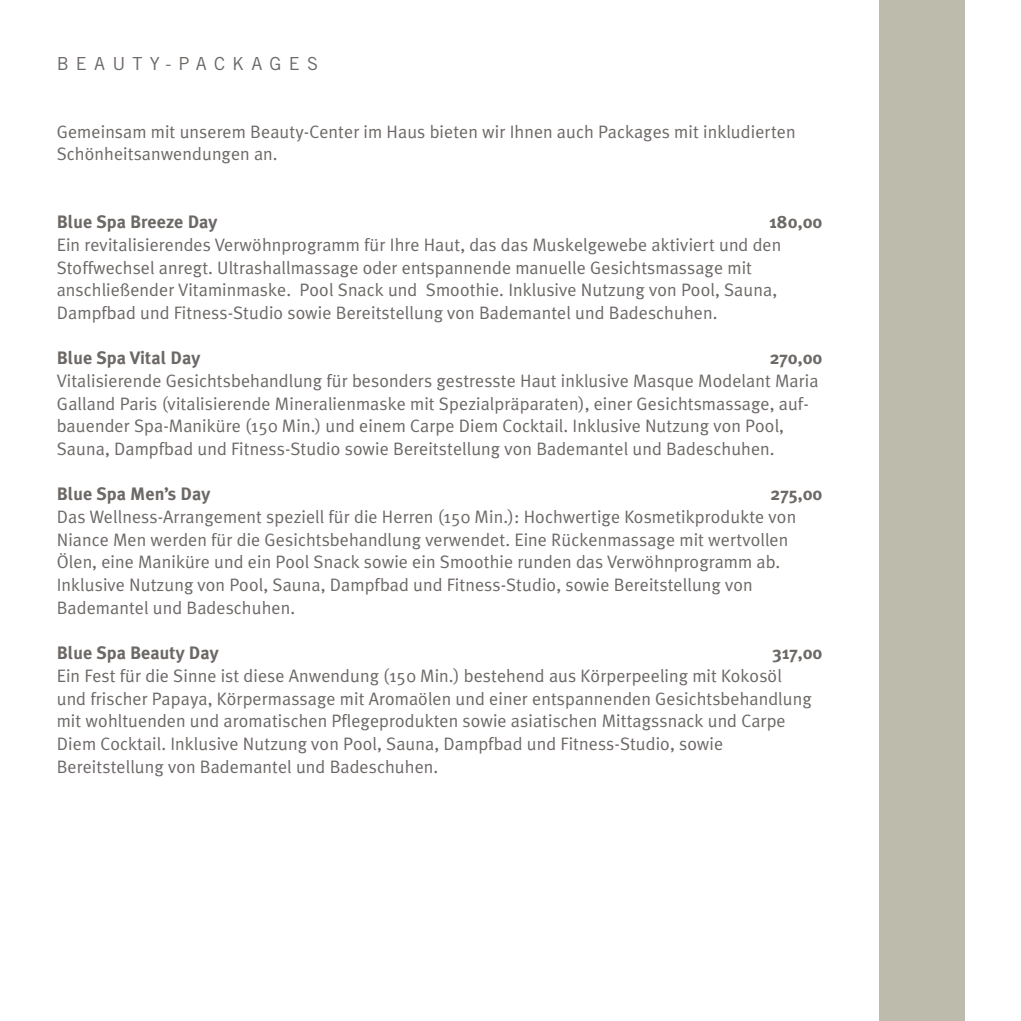
<style>
.page{position:relative;width:1021px;height:1021px;background:#fff}
.page>*{position:absolute;margin:0;border:0;box-sizing:border-box;transform-origin:0 0}
.t1{font:18px/22.6px "Meta Plus Normal";letter-spacing:.005em;color:#6c6866}
.t2{font:700 18px "Meta Plus";letter-spacing:.005em;color:#6c6866}
.t3{font:18px "Trade Gothic";letter-spacing:.4em;color:#6c6866}
</style>
<div class="page">
<div style="left:879px;top:0;width:85px;height:1020px;background:#bdbcac"></div>
<p class="t3" style="left:57px;top:57px;width:263px">BEAUTY-PACKAGES</p>
<p class="t1" style="left:57px;top:121px;width:740px">Gemeinsam mit unserem Beauty-Center im Haus bieten wir Ihnen auch Packages mit inkludierten<br>Schönheitsanwendungen an.</p>
<p class="t2" style="left:57px;top:215px;width:162px">Blue Spa Breeze Day</p>
<p class="t2" style="left:769px;top:215px;width:55px">180,00</p>
<p class="t1" style="left:57px;top:235px;width:726px">Ein revitalisierendes Verwöhnprogramm für Ihre Haut, das das Muskelgewebe aktiviert und den Stoffwechsel anregt. Ultrashallmassage oder entspannende manuelle Gesichtsmassage mit anschließender Vitaminmaske. Pool Snack und Smoothie. Inklusive Nutzung von Pool, Sauna, Dampfbad und Fitness-Studio sowie Bereitstellung von Bademantel und Badeschuhen.</p>
<p class="t2" style="left:57px;top:351px;width:145px">Blue Spa Vital Day</p>
<p class="t2" style="left:769px;top:351px;width:54px">270,00</p>
<p class="t1" style="left:57px;top:371px;width:763px">Vitalisierende Gesichtsbehandlung für besonders gestresste Haut inklusive Masque Modelant Maria Galland Paris (vitalisierende Mineralienmaske mit Spezialpräparaten), einer Gesichtsmassage, auf&shy;bauender Spa-Maniküre (150 Min.) und einem Carpe Diem Cocktail. Inklusive Nutzung von Pool, Sauna, Dampfbad und Fitness-Studio sowie Bereitstellung von Bademantel und Badeschuhen.</p>
<p class="t2" style="left:57px;top:487px;width:155px">Blue Spa Men’s Day</p>
<p class="t2" style="left:770px;top:487px;width:53px">275,00</p>
<p class="t1" style="left:57px;top:507px;width:741px">Das Wellness-Arrangement speziell für die Herren (150 Min.): Hochwertige Kosmetikprodukte von Niance Men werden für die Gesichtsbehandlung verwendet. Eine Rückenmassage mit wertvollen Ölen, eine Maniküre und ein Pool Snack sowie ein Smoothie runden das Verwöhnprogramm ab.<br>Inklusive Nutzung von Pool, Sauna, Dampfbad und Fitness-Studio, sowie Bereitstellung von Bademantel und Badeschuhen.</p>
<p class="t2" style="left:57px;top:646px;width:163px">Blue Spa Beauty Day</p>
<p class="t2" style="left:773px;top:646px;width:51px">317,00</p>
<p class="t1" style="left:57px;top:665px;width:756px">Ein Fest für die Sinne ist diese Anwendung (150 Min.) bestehend aus Körperpeeling mit Kokosöl und frischer Papaya, Körpermassage mit Aromaölen und einer entspannenden Gesichtsbehandlung mit wohltuenden und aromatischen Pflegeprodukten sowie asiatischen Mittagssnack und Carpe Diem Cocktail. Inklusive Nutzung von Pool, Sauna, Dampfbad und Fitness-Studio, sowie Bereitstellung von Bademantel und Badeschuhen.</p>
</div>
